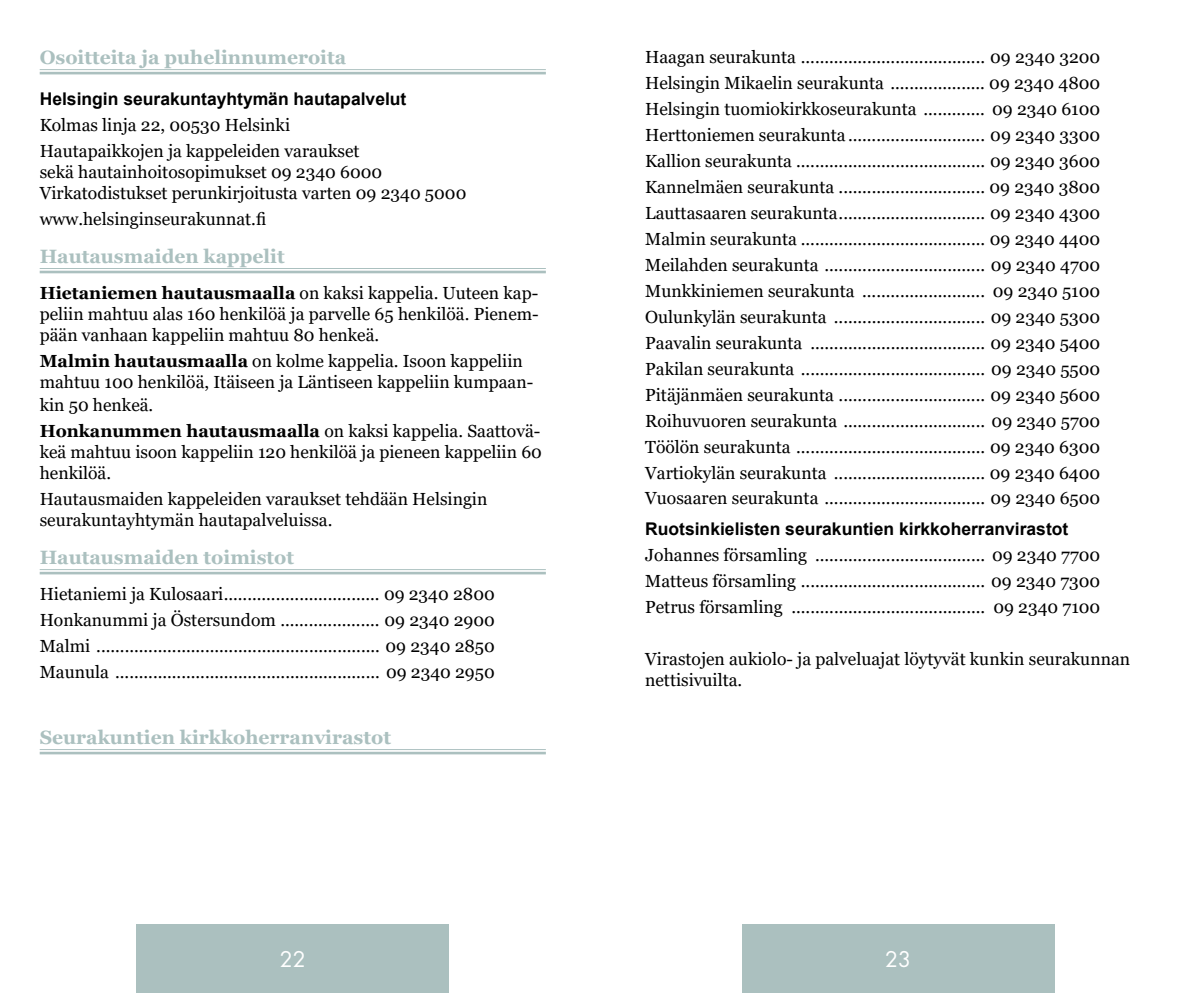
<style>
.page{position:relative;width:1191px;height:993px;background:#fff}
.page>*{position:absolute;margin:0;border:0;box-sizing:border-box;transform-origin:0 0}
.t1{font:21px "Futura Std";color:#fff}
.t2{font:700 19.25px "Georgia";color:#abc0bf}
.t3{font:17.5px/25.9px "Georgia";color:#000}
.t4{font:700 17.5px "Arial";color:#000}
.s1{font-weight:700}
</style>
<div class="page">
<div style="left:742px;top:924px;width:312px;height:68px;background:#abc0bf"></div>
<div style="left:136px;top:924px;width:313px;height:68px;background:#abc0bf"></div>
<hr style="left:40px;top:69px;width:506px;height:1px;background:#abc0bf">
<hr style="left:40px;top:72px;width:506px;height:2px;background:#abc0bf">
<hr style="left:40px;top:268px;width:506px;height:1px;background:#abc0bf">
<hr style="left:40px;top:270px;width:506px;height:3px;background:#abc0bf">
<hr style="left:40px;top:569px;width:506px;height:1px;background:#abc0bf">
<hr style="left:40px;top:571px;width:506px;height:3px;background:#abc0bf">
<hr style="left:40px;top:748px;width:506px;height:1px;background:#abc0bf">
<hr style="left:40px;top:751px;width:506px;height:3px;background:#abc0bf">
<p class="t2" style="left:40px;top:45px;width:308px">Osoitteita ja puhelinnumeroita</p>
<p class="t4" style="left:40px;top:87px;width:368px">Helsingin seurakuntayhtymän hautapalvelut</p>
<p class="t3" style="left:40px;top:112px;width:321px">Kolmas linja 22, 00530 Helsinki<br>Hautapaikkojen ja kappeleiden varaukset</p>
<p class="t3" style="left:40px;top:162px;width:428px;line-height:21px">sekä hautainhoitosopimukset 09 2340 6000<br>Virkatodistukset perunkirjoitusta varten 09 2340 5000</p>
<p class="t3" style="left:40px;top:206px;width:228px">www.helsinginseurakunnat.fi</p>
<p class="t2" style="left:40px;top:244px;width:246px">Hautausmaiden kappelit</p>
<p class="t3" style="left:40px;top:283px;width:500px;line-height:21px;text-align:justify"><span class="s1">Hietaniemen hautausmaalla</span> on kaksi kappelia. Uuteen kap&shy;peliin mahtuu alas 160 henkilöä ja parvelle 65 henkilöä. Pienem&shy;pään vanhaan kappeliin mahtuu 80 henkeä.</p>
<p class="t3" style="left:40px;top:351px;width:495px;line-height:21px"><span class="s1">Malmin hautausmaalla</span> on kolme kappelia. Isoon kappeliin mahtuu 100 henkilöä, Itäiseen ja Läntiseen kappeliin kumpaan-</p>
<p class="t3" style="left:40px;top:392px;width:502px">kin 50 henkeä.<br><span class="s1">Honkanummen hautausmaalla</span> on kaksi kappelia. Saattovä-</p>
<p class="t3" style="left:40px;top:442px;width:504px;line-height:21px">keä mahtuu isoon kappeliin 120 henkilöä ja pieneen kappeliin 60 henkilöä.</p>
<p class="t3" style="left:40px;top:489px;width:449px;line-height:21px">Hautausmaiden kappeleiden varaukset tehdään Helsingin seurakuntayhtymän hautapalveluissa.</p>
<p class="t2" style="left:40px;top:545px;width:256px">Hautausmaiden toimistot</p>
<p class="t3" style="left:40px;top:581px;width:457px;text-align:justify">Hietaniemi ja Kulosaari................................. 09 2340 2800<br>Honkanummi ja Östersundom ..................... 09 2340 2900<br>Malmi ............................................................ 09 2340 2850<br>Maunula ........................................................ 09 2340 2950</p>
<p class="t2" style="left:40px;top:724px;width:353px">Seurakuntien kirkkoherranvirastot</p>
<p class="t3" style="left:645px;top:44px;width:457px;text-align:justify">Haagan seurakunta ....................................... 09 2340 3200<br>Helsingin Mikaelin seurakunta .................... 09 2340 4800<br>Helsingin tuomiokirkkoseurakunta ............. 09 2340 6100<br>Herttoniemen seurakunta ............................. 09 2340 3300<br>Kallion seurakunta ........................................ 09 2340 3600<br>Kannelmäen seurakunta ............................... 09 2340 3800<br>Lauttasaaren seurakunta............................... 09 2340 4300<br>Malmin seurakunta ....................................... 09 2340 4400<br>Meilahden seurakunta .................................. 09 2340 4700<br>Munkkiniemen seurakunta .......................... 09 2340 5100<br>Oulunkylän seurakunta ................................ 09 2340 5300<br>Paavalin seurakunta ..................................... 09 2340 5400<br>Pakilan seurakunta ....................................... 09 2340 5500<br>Pitäjänmäen seurakunta ............................... 09 2340 5600<br>Roihuvuoren seurakunta .............................. 09 2340 5700<br>Töölön seurakunta ........................................ 09 2340 6300<br>Vartiokylän seurakunta ................................ 09 2340 6400<br>Vuosaaren seurakunta .................................. 09 2340 6500</p>
<p class="t4" style="left:645px;top:516px;width:425px">Ruotsinkielisten seurakuntien kirkkoherranvirastot</p>
<p class="t3" style="left:645px;top:542px;width:457px;text-align:justify">Johannes församling .................................... 09 2340 7700<br>Matteus församling ....................................... 09 2340 7300<br>Petrus församling ......................................... 09 2340 7100</p>
<p class="t3" style="left:645px;top:649px;width:486px;line-height:21px">Virastojen aukiolo- ja palveluajat löytyvät kunkin seurakunnan nettisivuilta.</p>
<p class="t1" style="left:280px;top:945px;width:27px">22</p>
<p class="t1" style="left:885px;top:945px;width:27px">23</p>
</div>
